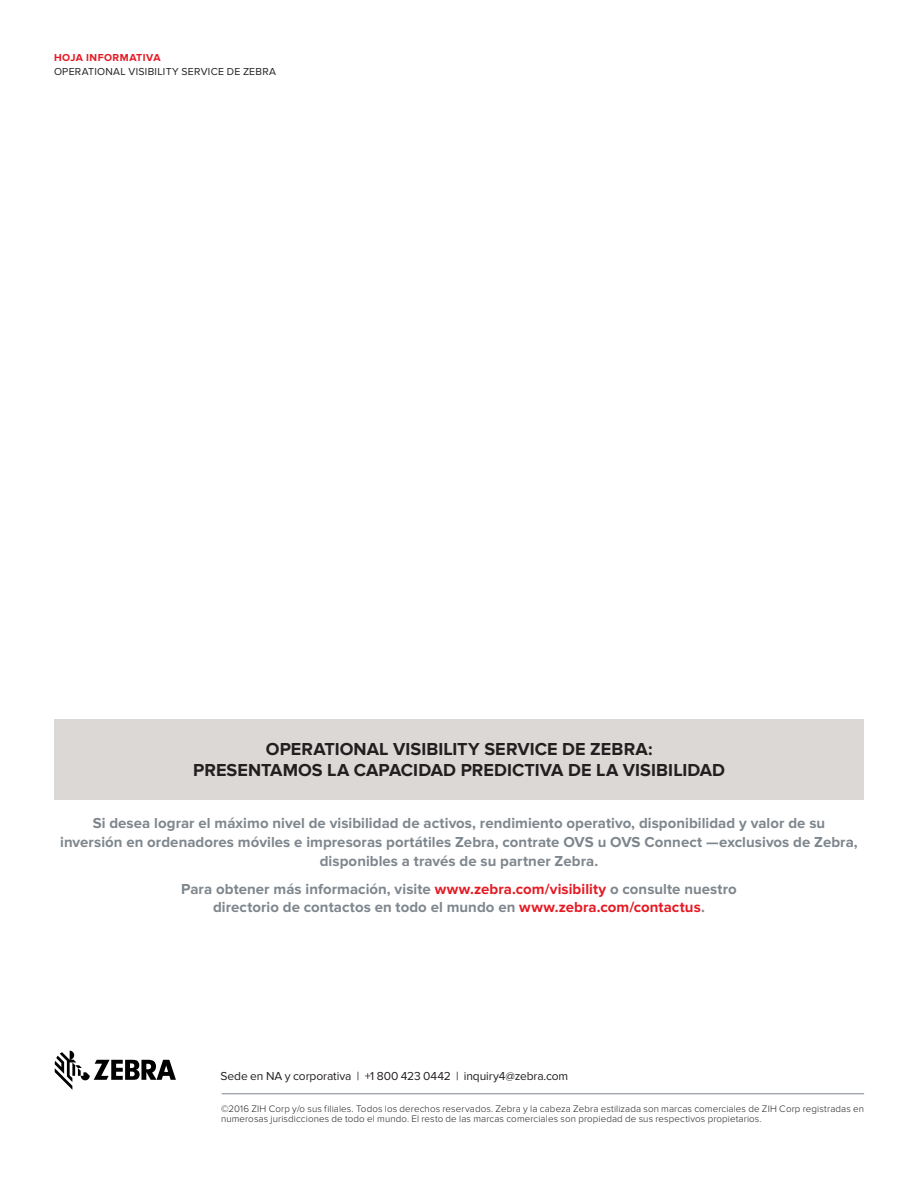
<style>
.page{position:relative;width:918px;height:1188px;background:#fff}
.page>*{position:absolute;margin:0;border:0;box-sizing:border-box;transform-origin:0 0}
.CTA-Call_To_Action{font:700 18px "Proxima Nova";letter-spacing:.005em;color:#231f20}
.CTA-Call_To_Action-2{font:700 15px/18.8px "Proxima Nova";letter-spacing:.005em;color:#7e868d;text-align:center}
.Regional_Address{font:12px "Proxima Nova";letter-spacing:-.01em;color:#231f20}
.t1{font:10.5px "Proxima Nova";letter-spacing:.025em;color:#231f20}
.t2{font:700 10.5px "Proxima Nova";letter-spacing:.045em;color:#e51a23}
.Legal{font:300 9.75px/10.5px "Proxima Nova";letter-spacing:.01em;color:#231f20}
.s1{color:#e51a23}
</style>
<div class="page">
<svg style="left:55px;top:1051px;width:121px;height:39px"></svg>
<hr style="left:222px;top:1094px;width:642px;height:1px;background:#7e868d">
<div style="left:55px;top:719px;width:809px;height:81px;background:#dcd8d5"></div>
<p class="t2" style="left:54px;top:51px;width:108px">HOJA INFORMATIVA</p>
<p class="t1" style="left:54px;top:66px;width:224px">OPERATIONAL VISIBILITY SERVICE DE ZEBRA</p>
<p class="CTA-Call_To_Action" style="left:266px;top:739px;width:388px">OPERATIONAL VISIBILITY SERVICE DE ZEBRA:</p>
<p class="CTA-Call_To_Action" style="left:193px;top:760px;width:533px">PRESENTAMOS LA CAPACIDAD PREDICTIVA DE LA VISIBILIDAD</p>
<p class="CTA-Call_To_Action-2" style="left:60px;top:814px;width:799px">Si desea lograr el máximo nivel de visibilidad de activos, rendimiento operativo, disponibilidad y valor de su inversión en ordenadores móviles e impresoras portátiles Zebra, contrate OVS u OVS Connect —exclusivos de Zebra, disponibles a través de su partner Zebra.</p>
<p class="CTA-Call_To_Action-2" style="left:181px;top:880px;width:557px">Para obtener más información, visite <span class="s1">www.zebra.com/visibility</span> o consulte nuestro</p>
<p class="CTA-Call_To_Action-2" style="left:213px;top:898px;width:493px">directorio de contactos en todo el mundo en <span class="s1">www.zebra.com/contactus</span>.</p>
<p class="Regional_Address" style="left:221px;top:1069px;width:349px">Sede en NA y corporativa | +1 800 423 0442 | inquiry4@zebra.com</p>
<p class="Legal" style="left:221px;top:1103px;width:645px">©2016 ZIH Corp y/o sus filiales. Todos los derechos reservados. Zebra y la cabeza Zebra estilizada son marcas comerciales de ZIH Corp registradas en numerosas jurisdicciones de todo el mundo. El resto de las marcas comerciales son propiedad de sus respectivos propietarios.</p>
</div>
